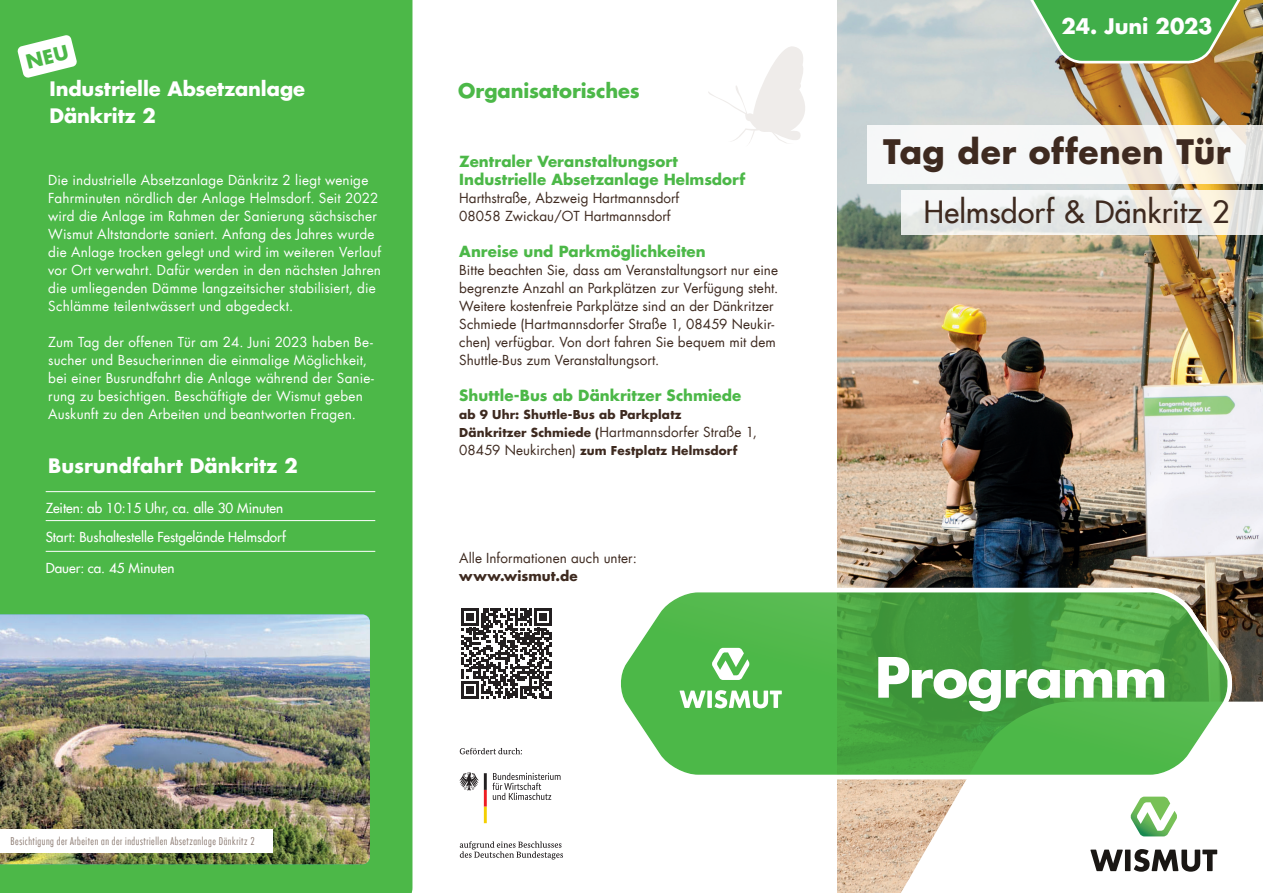
<style>
.page{position:relative;width:1263px;height:893px;background:#fff}
.page>*{position:absolute;margin:0;border:0;box-sizing:border-box;transform-origin:0 0}
.t1{font:700 54px "Futura Com";letter-spacing:-.02em;color:#fff}
.t2{font:700 33px "Futura Com";letter-spacing:.015em;color:#3e2a20}
.t3{font:500 30px "Futura Com";letter-spacing:.01em;color:#3e2a20}
.t4{font:700 21px "Futura Com";letter-spacing:-.005em;color:#fff}
.t5{font:700 19.5px/27px "Futura Com";color:#fff}
.t6{font:700 19.5px "Futura Com";letter-spacing:-.005em;color:#4cb848}
.t7{font:700 15px/18px "Futura Com";letter-spacing:.005em;color:#4cb848}
.t8{font:13.5px/18px "Futura Com";letter-spacing:.015em;color:#fff}
.t9{font:13.5px/18px "Futura Com";color:#3e2a20}
.t10{font:500 13.5px/29px "Futura Com";color:#fff}
.t11{font:700 13.5px "Futura Com";letter-spacing:.01em;color:#3e2a20}
.t12{font:700 12px "Futura Com";letter-spacing:.01em;color:#3e2a20}
.t13{font:300 condensed 10.5px "Futura Com";letter-spacing:.05em;color:#8b7a71}
.s1{font-weight:700;font-size:12px}
.s2{font-weight:400;font-size:13.5px}
</style>
<div class="page">
<svg style="left:708px;top:46px;width:97px;height:97px"></svg>
<img style="left:838px;top:0;width:425px;height:702px">
<div style="left:0;top:0;width:412px;height:893px;background:#4cb848"></div>
<svg style="left:837px;top:781px;width:381px;height:112px"></svg>
<svg style="left:459px;top:747px;width:104px;height:113px"></svg>
<hr style="left:46px;top:491px;width:329px;height:1px;background:#fff">
<hr style="left:46px;top:520px;width:329px;height:1px;background:#fff">
<hr style="left:46px;top:551px;width:329px;height:1px;background:#fff">
<svg style="left:461px;top:608px;width:90px;height:90px"></svg>
<svg style="left:1021px;top:0;width:229px;height:65px;background:#69b060"></svg>
<img style="left:0;top:614px;width:370px;height:250px">
<div style="left:0;top:829px;width:273px;height:24px;background:#fff"></div>
<svg style="left:1090px;top:849px;width:127px;height:23px"></svg>
<svg style="left:1130px;top:797px;width:47px;height:39px"></svg>
<svg style="left:621px;top:586px;width:617px;height:195px;background:#62b35c"></svg>
<svg style="left:679px;top:690px;width:103px;height:18px"></svg>
<svg style="left:712px;top:648px;width:37px;height:32px"></svg>
<svg style="left:867px;top:125px;width:396px;height:59px;fill:#f6f7f8"></svg>
<svg style="left:901px;top:190px;width:362px;height:45px"></svg>
<svg style="left:17px;top:35px;width:60px;height:43px"></svg>
<h3 class="t5" style="left:49px;top:74px;width:257px">Industrielle Absetzanlage<br>Dänkritz 2</h3>
<p class="t8" style="left:48px;top:171px;width:334px">Die industrielle Absetzanlage Dänkritz 2 liegt wenige Fahrminuten nördlich der Anlage Helmsdorf. Seit 2022 wird die Anlage im Rahmen der Sanierung sächsischer Wismut Altstandorte saniert. Anfang des Jahres wurde die Anlage trocken gelegt und wird im weiteren Verlauf vor Ort verwahrt. Dafür werden in den nächsten Jahren die umliegenden Dämme langzeitsicher stabilisiert, die Schlämme teilentwässert und abgedeckt.</p>
<p class="t8" style="left:48px;top:333px;width:327px">Zum Tag der offenen Tür am 24. Juni 2023 haben Be&shy;sucher und Besucherinnen die einmalige Möglichkeit, bei einer Busrundfahrt die Anlage während der Sanie&shy;rung zu besichtigen. Beschäftigte der Wismut geben Auskunft zu den Arbeiten und beantworten Fragen.</p>
<h3 class="t5" style="left:48px;top:451px;width:251px">Busrundfahrt Dänkritz 2</h3>
<p class="t10" style="left:46px;top:493px;width:242px">Zeiten: ab 10:15 Uhr, ca. alle 30 Minuten<br>Start: Bushaltestelle Festgelände Helmsdorf</p>
<p class="t10" style="left:46px;top:553px;width:130px">Dauer: ca. 45 Minuten</p>
<h3 class="t6" style="left:458px;top:76px;width:183px">Organisatorisches</h3>
<p class="t7" style="left:459px;top:152px;width:287px">Zentraler Veranstaltungsort<br>Industrielle Absetzanlage Helmsdorf</p>
<p class="t9" style="left:459px;top:189px;width:221px">Harthstraße, Abzweig Hartmannsdorf<br>08058 Zwickau/OT Hartmannsdorf</p>
<p class="t7" style="left:459px;top:242px;width:248px">Anreise und Parkmöglichkeiten</p>
<p class="t9" style="left:459px;top:261px;width:321px">Bitte beachten Sie, dass am Veranstaltungsort nur eine begrenzte Anzahl an Parkplätzen zur Verfügung steht.<br>Weitere kostenfreie Parkplätze sind an der Dänkritzer Schmiede (Hartmannsdorfer Straße 1, 08459 Neukir&shy;chen) verfügbar. Von dort fahren Sie bequem mit dem Shuttle-Bus zum Veranstaltungsort.</p>
<p class="t7" style="left:459px;top:386px;width:284px">Shuttle-Bus ab Dänkritzer Schmiede</p>
<p class="t12" style="left:459px;top:405px;width:224px">ab 9 Uhr: Shuttle-Bus ab Parkplatz</p>
<p class="t9" style="left:459px;top:423px;width:299px"><span class="s1">Dänkritzer Schmiede (</span>Hartmannsdorfer Straße 1,</p>
<p class="t12" style="left:459px;top:441px;width:280px"><span class="s2">08459 Neukirchen)</span> zum Festplatz Helmsdorf</p>
<p class="t9" style="left:459px;top:549px;width:179px">Alle Informationen auch unter:</p>
<p class="t11" style="left:459px;top:565px;width:120px">www.wismut.de</p>
<p class="t13" style="left:11px;top:835px;width:246px">Besichtigung der Arbeiten an der industriellen Absetzanlage Dänkritz 2</p>
<h3 class="t4" style="left:1061px;top:10px;width:153px">24. Juni 2023</h3>
<h2 class="t2" style="left:883px;top:127px;width:349px">Tag der offenen Tür</h2>
<h3 class="t3" style="left:924px;top:190px;width:307px">Helmsdorf &amp; Dänkritz 2</h3>
<h1 class="t1" style="left:875px;top:636px;width:294px">Programm</h1>
</div>
